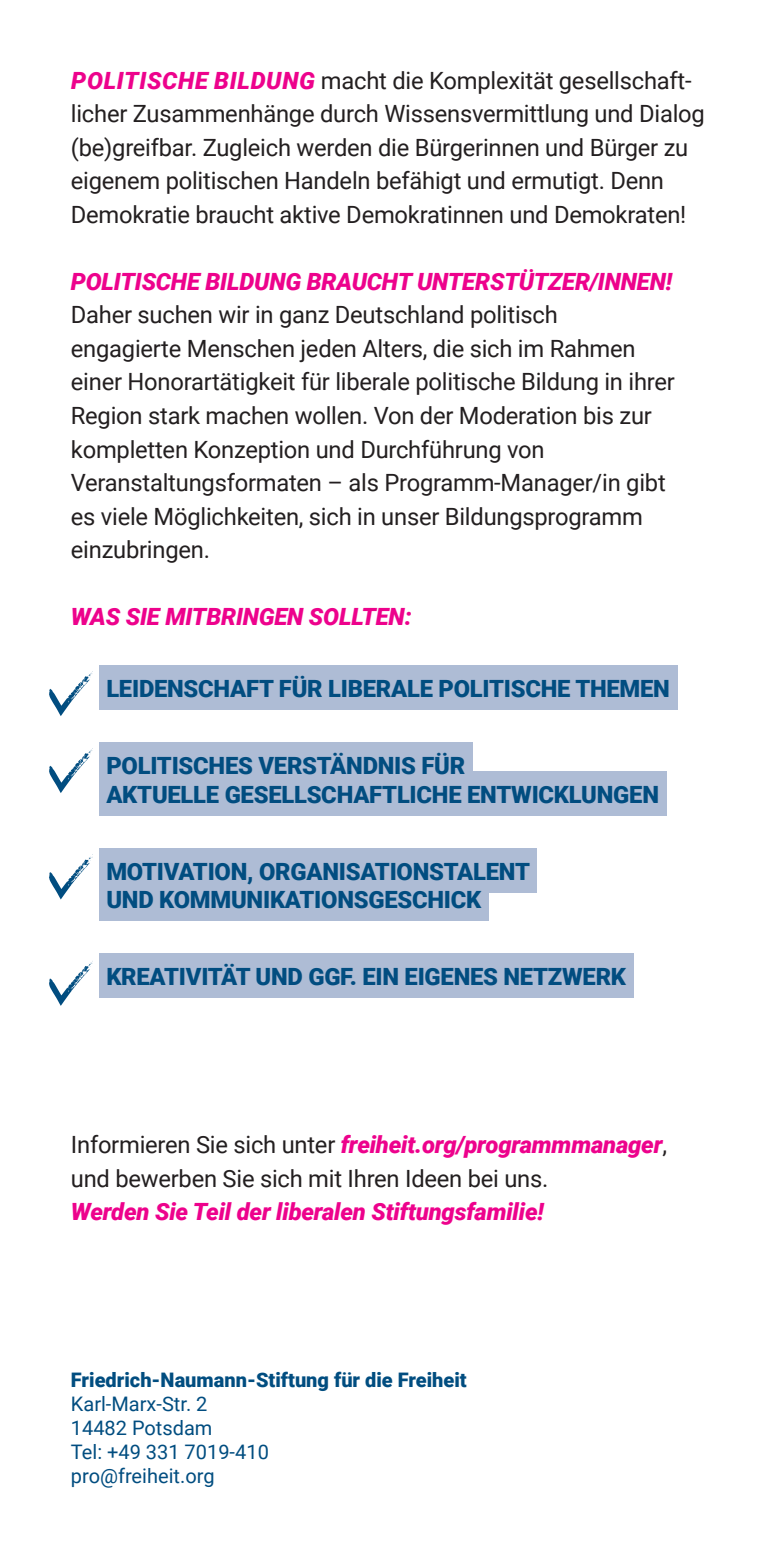
<style>
.page{position:relative;width:780px;height:1560px;background:#fff}
.page>*{position:absolute;margin:0;border:0;box-sizing:border-box;transform-origin:0 0}
.t1{font:23.75px/33.5px "Roboto";letter-spacing:-.01em;color:#231f20}
.t2{font:900 23.75px/28.5px "Roboto";letter-spacing:-.01em;color:#014d80}
.t3{font:italic 900 23.75px "Roboto";letter-spacing:-.01em;color:#ed028c}
.t4{font:20px/24px "Roboto";color:#014d80}
.t5{font:900 20px "Roboto";color:#014d80}
.s1{font-weight:900;font-style:italic;color:#ed028c}
</style>
<div class="page">
<div style="left:99px;top:665px;width:578px;height:45px;background:#aebcd5"></div>
<div style="left:99px;top:742px;width:373px;height:45px;background:#aebcd5"></div>
<div style="left:99px;top:770px;width:567px;height:45px;background:#aebcd5"></div>
<div style="left:99px;top:847px;width:437px;height:45px;background:#aebcd5"></div>
<div style="left:99px;top:876px;width:390px;height:45px;background:#aebcd5"></div>
<div style="left:99px;top:953px;width:534px;height:45px;background:#aebcd5"></div>
<svg style="left:49px;top:671px;width:44px;height:45px"></svg>
<svg style="left:49px;top:748px;width:44px;height:45px"></svg>
<svg style="left:49px;top:854px;width:44px;height:45px"></svg>
<svg style="left:49px;top:961px;width:44px;height:44px"></svg>
<p class="t1" style="left:71px;top:63px;width:635px"><span class="s1">POLITISCHE BILDUNG</span> macht die Komplexität gesellschaft&shy;licher Zusammenhänge durch Wissensvermittlung und Dialog (be)greifbar. Zugleich werden die Bürgerinnen und Bürger zu eigenem politischen Handeln befähigt und ermutigt. Denn Demokratie braucht aktive Demokratinnen und Demokraten!</p>
<p class="t3" style="left:71px;top:265px;width:602px">POLITISCHE BILDUNG BRAUCHT UNTERSTÜTZER/INNEN!</p>
<p class="t1" style="left:71px;top:297px;width:605px">Daher suchen wir in ganz Deutschland politisch<br>engagierte Menschen jeden Alters, die sich im Rahmen einer Honorartätigkeit für liberale politische Bildung in ihrer Region stark machen wollen. Von der Moderation bis zur kompletten Konzeption und Durchführung von Veranstaltungsformaten – als Programm-Manager/in gibt es viele Möglichkeiten, sich in unser Bildungsprogramm einzubringen.</p>
<p class="t3" style="left:71px;top:600px;width:342px">WAS SIE MITBRINGEN SOLLTEN:</p>
<p class="t2" style="left:106px;top:673px;width:565px">LEIDENSCHAFT FÜR LIBERALE POLITISCHE THEMEN</p>
<p class="t2" style="left:106px;top:750px;width:554px">POLITISCHES VERSTÄNDNIS FÜR<br>AKTUELLE GESELLSCHAFTLICHE ENTWICKLUNGEN</p>
<p class="t2" style="left:106px;top:856px;width:425px">MOTIVATION, ORGANISATIONSTALENT<br>UND KOMMUNIKATIONSGESCHICK</p>
<p class="t2" style="left:106px;top:961px;width:521px">KREATIVITÄT UND GGF. EIN EIGENES NETZWERK</p>
<p class="t1" style="left:71px;top:1126px;width:597px">Informieren Sie sich unter <span class="s1">freiheit.org/programmmanager</span>, und bewerben Sie sich mit Ihren Ideen bei uns.</p>
<p class="t3" style="left:71px;top:1194px;width:474px">Werden Sie Teil der liberalen Stiftungsfamilie!</p>
<p class="t5" style="left:71px;top:1365px;width:397px">Friedrich-Naumann-Stiftung für die Freiheit</p>
<p class="t4" style="left:71px;top:1390px;width:199px">Karl-Marx-Str. 2<br>14482 Potsdam<br>Tel: +49 331 7019-410 pro@freiheit.org</p>
</div>
